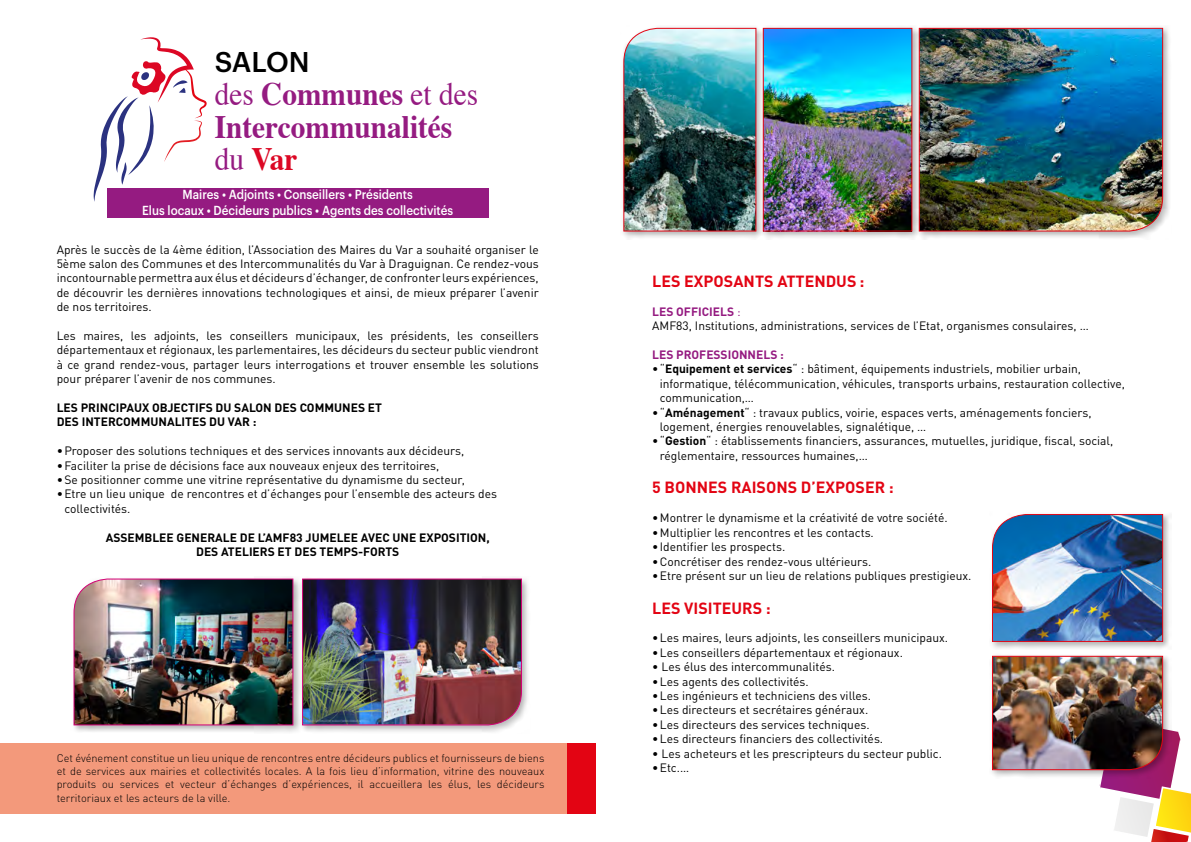
<style>
.page{position:relative;width:1191px;height:842px;background:#fff}
.page>*{position:absolute;margin:0;border:0;box-sizing:border-box;transform-origin:0 0}
.t1{font:700 32.6px/32.6px "Times";color:#951b81;scale:.9 1}
.t2{font:500 28px "Graphik";letter-spacing:-.015em;color:#000}
.t3{font:700 16px "DINOT";color:#e30413}
.t4{font:200 14px/16.8px "Graphik";color:#000;text-align:center}
.t5{font:500 12.8px/15.4px "Graphik";color:#fff;text-align:center;scale:.9 1}
.t6{font:12px/14.4px "DINOT";color:#000}
.t7{font:700 12px/14.4px "DINOT";color:#000}
.t8{font:700 12px "DINOT";color:#951b81}
.t9{font:300 11px/13.2px "DIN";color:#000;text-align:justify}
.s1{font-weight:400}
.s2{color:#dc0724}
.s3{font-weight:700;color:#951b81}
.s4{color:#951b81}
.s5{font-weight:700}
</style>
<div class="page">
<div style="left:15px;top:743px;width:581px;height:70px;background:#e30413"></div>
<div style="left:0;top:743px;width:566px;height:70px;background:#f3997b"></div>
<div style="left:989px;top:512px;width:182px;height:138px;background:#000;opacity:.3"></div>
<img style="left:991px;top:513px;width:172px;height:129px">
<img style="left:991px;top:655px;width:200px;height:187px">
<div style="left:620px;top:25px;width:144px;height:215px;background:#000;opacity:.3"></div>
<img style="left:623px;top:27px;width:134px;height:205px">
<div style="left:916px;top:25px;width:255px;height:215px;background:#000;opacity:.3"></div>
<img style="left:920px;top:27px;width:243px;height:205px">
<div style="left:760px;top:25px;width:160px;height:215px;background:#000;opacity:.3"></div>
<img style="left:765px;top:30px;width:145px;height:200px">
<div style="left:763px;top:28px;width:149px;height:204px;border:1px solid #e30413"></div>
<div style="left:71px;top:576px;width:231px;height:158px;background:#000;opacity:.3"></div>
<img style="left:73px;top:578px;width:221px;height:148px">
<div style="left:299px;top:576px;width:231px;height:158px;background:#000;opacity:.3"></div>
<img style="left:301px;top:578px;width:221px;height:148px">
<svg style="left:94px;top:37px;width:113px;height:165px"></svg>
<div style="left:107px;top:188px;width:381px;height:30px;background:#951b81"></div>
<h2 class="t2" style="left:215px;top:41px;width:97px">SALON</h2>
<h1 class="t1" style="left:215px;top:74px;width:294px"><span class="s1">des</span> Communes <span class="s1">et des<br></span>Intercommunalités <span class="s1">du</span> <span class="s2">Var</span></h1>
<p class="t5" style="left:142px;top:186px;width:347px">Maires • Adjoints • Conseillers • Présidents<br>Elus locaux • Décideurs publics • Agents des collectivités</p>
<p class="t6" style="left:57px;top:242px;width:483px;text-align:justify">Après le succès de la 4ème édition, l’Association des Maires du Var a souhaité organiser le 5ème salon des Communes et des Intercommunalités du Var à Draguignan. Ce rendez-vous incontournable permettra aux élus et décideurs d’échanger, de confronter leurs expériences, de découvrir les dernières innovations technologiques et ainsi, de mieux préparer l’avenir de nos territoires.</p>
<p class="t6" style="left:57px;top:328px;width:483px;text-align:justify">Les maires, les adjoints, les conseillers municipaux, les présidents, les conseillers départementaux et régionaux, les parlementaires, les décideurs du secteur public viendront à ce grand rendez-vous, partager leurs interrogations et trouver ensemble les solutions pour préparer l’avenir de nos communes.</p>
<p class="t7" style="left:57px;top:400px;width:327px">LES PRINCIPAUX OBJECTIFS DU SALON DES COMMUNES ET<br>DES INTERCOMMUNALITES DU VAR :</p>
<p class="t6" style="left:57px;top:443px;width:409px">• Proposer des solutions techniques et des services innovants aux décideurs,</p>
<p class="t6" style="left:57px;top:458px;width:384px">• Faciliter la prise de décisions face aux nouveaux enjeux des territoires,</p>
<p class="t6" style="left:57px;top:472px;width:410px">• Se positionner comme une vitrine représentative du dynamisme du secteur,</p>
<p class="t6" style="left:64px;top:487px;width:434px;text-indent:-8px">• Etre un lieu unique de rencontres et d’échanges pour l’ensemble des acteurs des collectivités.</p>
<p class="t7" style="left:106px;top:530px;width:386px;text-align:center">ASSEMBLEE GENERALE DE L’AMF83 JUMELEE AVEC UNE EXPOSITION,<br>DES ATELIERS ET DES TEMPS-FORTS</p>
<p class="t4" style="left:104px;top:248px;width:407px">Aménagements, Bâtiment, Développement durable,<br>Equipements et services, Financement, Gestion, Travaux publics ...</p>
<p class="t9" style="left:57px;top:751px;width:489px">Cet événement constitue un lieu unique de rencontres entre décideurs publics et fournisseurs de biens et de services aux mairies et collectivités locales. A la fois lieu d’information, vitrine des nouveaux produits ou services et vecteur d’échanges d’expériences, il accueillera les élus, les décideurs territoriaux et les acteurs de la ville.</p>
<h3 class="t3" style="left:652px;top:271px;width:214px">LES EXPOSANTS ATTENDUS :</h3>
<p class="t6" style="left:652px;top:304px;width:438px"><span class="s3">LES OFFICIELS</span> <span class="s4">:<br></span>AMF83, Institutions, administrations, services de l’Etat, organismes consulaires, …</p>
<p class="t8" style="left:652px;top:347px;width:133px">LES PROFESSIONNELS :</p>
<p class="t6" style="left:660px;top:362px;width:466px;text-indent:-8px">• “<span class="s5">Equipement et services</span>“ : bâtiment, équipements industriels, mobilier urbain, informatique, télécommunication, véhicules, transports urbains, restauration collective, communication,…</p>
<p class="t6" style="left:660px;top:405px;width:433px;text-indent:-8px">• “<span class="s5">Aménagement</span>“ : travaux publics, voirie, espaces verts, aménagements fonciers, logement, énergies renouvelables, signalétique, …</p>
<p class="t6" style="left:660px;top:434px;width:455px;text-indent:-8px">• “<span class="s5">Gestion</span>“ : établissements financiers, assurances, mutuelles, juridique, fiscal, social, réglementaire, ressources humaines,…</p>
<h3 class="t3" style="left:652px;top:477px;width:243px">5 BONNES RAISONS D’EXPOSER :</h3>
<p class="t6" style="left:652px;top:510px;width:297px">• Montrer le dynamisme et la créativité de votre société.</p>
<p class="t6" style="left:652px;top:525px;width:223px">• Multiplier les rencontres et les contacts.</p>
<p class="t6" style="left:652px;top:539px;width:135px">• Identifier les prospects.</p>
<p class="t6" style="left:652px;top:554px;width:220px">• Concrétiser des rendez-vous ultérieurs.</p>
<p class="t6" style="left:652px;top:568px;width:321px">• Etre présent sur un lieu de relations publiques prestigieux.</p>
<h3 class="t3" style="left:652px;top:597px;width:120px">LES VISITEURS :</h3>
<p class="t6" style="left:652px;top:630px;width:297px">• Les maires, leurs adjoints, les conseillers municipaux.</p>
<p class="t6" style="left:652px;top:645px;width:252px">• Les conseillers départementaux et régionaux.</p>
<p class="t6" style="left:652px;top:659px;width:184px">• Les élus des intercommunalités.</p>
<p class="t6" style="left:652px;top:674px;width:158px">• Les agents des collectivités.</p>
<p class="t6" style="left:652px;top:688px;width:220px">• Les ingénieurs et techniciens des villes.</p>
<p class="t6" style="left:652px;top:702px;width:217px">• Les directeurs et secrétaires généraux.</p>
<p class="t6" style="left:652px;top:717px;width:219px">• Les directeurs des services techniques.</p>
<p class="t6" style="left:652px;top:731px;width:232px">• Les directeurs financiers des collectivités.</p>
<p class="t6" style="left:652px;top:746px;width:291px">• Les acheteurs et les prescripteurs du secteur public.</p>
<p class="t6" style="left:652px;top:760px;width:38px">• Etc.…</p>
</div>
